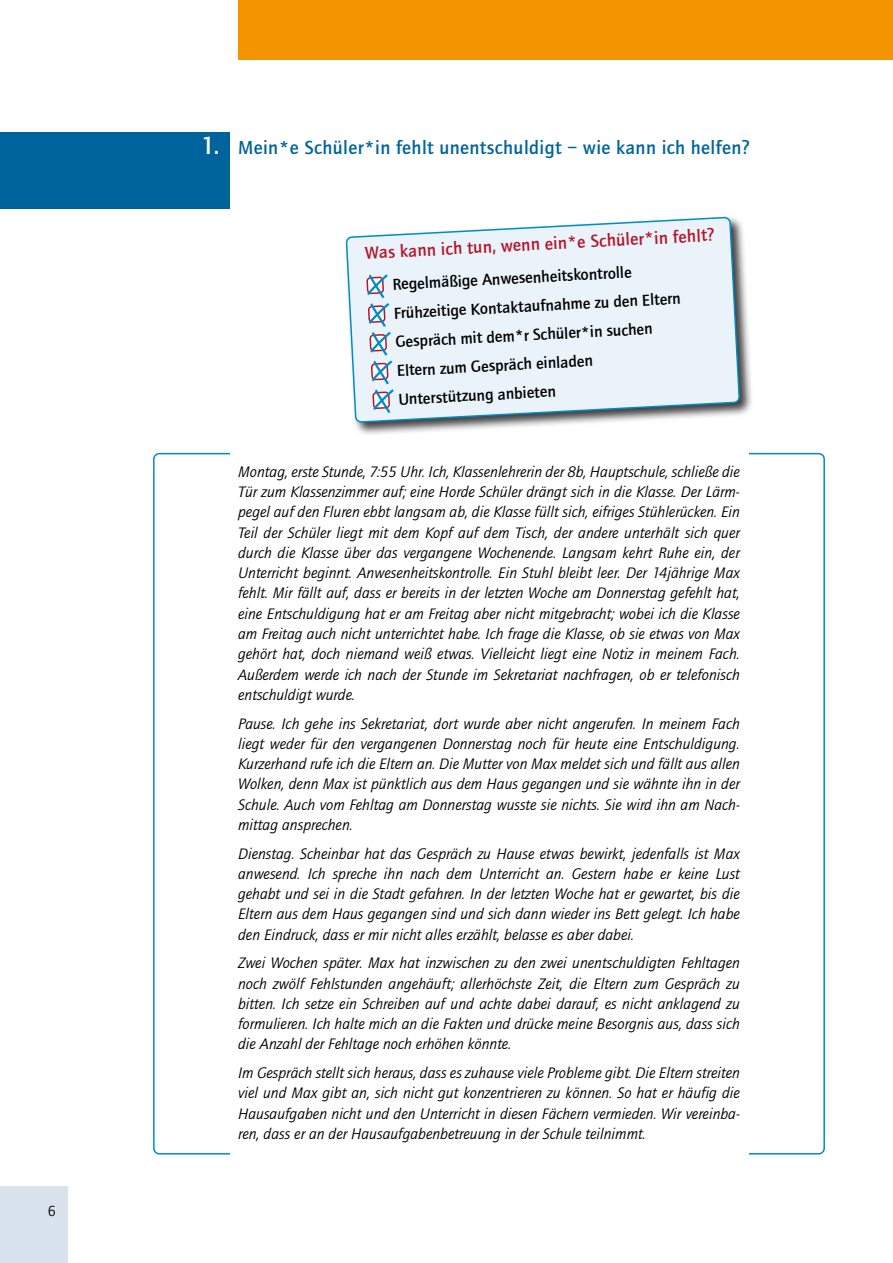
<style>
.page{position:relative;width:893px;height:1263px;background:#fff}
.page>*{position:absolute;margin:0;border:0;box-sizing:border-box;transform-origin:0 0}
.t1{font:500 25.5px "Quay Sans EFOP";color:#fff}
.t2{font:500 19.5px "Quay Sans EFOP";letter-spacing:.02em;color:#00649c}
.t3{font:500 18px "Quay Sans EFOP";color:#b5152b}
.t4{font:500 16.5px/28.8px "Quay Sans EFOP";color:#000}
.t5{font:italic 15.75px/20.2px "Quay Sans EFOP";color:#000;text-align:justify}
.t6{font:15px "Quay Sans EFOP";color:#000}
</style>
<div class="page">
<div style="left:0;top:1186px;width:68px;height:77px;background:#d8e3ee"></div>
<div style="left:0;top:132px;width:230px;height:76px;background:#00649c"></div>
<div style="left:238px;top:0;width:655px;height:60px;background:#f39400"></div>
<div style="left:344px;top:215px;width:410px;height:222px;background:#000;opacity:.75"></div>
<svg style="left:346px;top:217px;width:395px;height:205px;background:#e0ebf2"></svg>
<svg style="left:365px;top:272px;width:31px;height:143px;background:#c9d5e3"></svg>
<p class="t6" style="left:48px;top:1202px;width:9px">6</p>
<h1 class="t1" style="left:201px;top:132px;width:19px">1.</h1>
<p class="t2" style="left:238px;top:137px;width:513px">Mein*e Schüler*in fehlt unentschuldigt – wie kann ich helfen?</p>
<p class="t3" style="left:364px;top:243px;width:352px;rotate:-3deg">Was kann ich tun, wenn ein*e Schüler*in fehlt?</p>
<p class="t4" style="left:392px;top:270px;width:289px;rotate:-3deg">Regelmäßige Anwesenheitskontrolle Frühzeitige Kontaktaufnahme zu den Eltern Gespräch mit dem*r Schüler*in suchen Eltern zum Gespräch einladen Unterstützung anbieten</p>
<p class="t5" style="left:238px;top:462px;width:503px">Montag, erste Stunde, 7:55 Uhr. Ich, Klassenlehrerin der 8b, Hauptschule, schließe die Tür zum Klassenzimmer auf; eine Horde Schüler drängt sich in die Klasse. Der Lärm&shy;pegel auf den Fluren ebbt langsam ab, die Klasse füllt sich, eifriges Stühlerücken. Ein Teil der Schüler liegt mit dem Kopf auf dem Tisch, der andere unterhält sich quer durch die Klasse über das vergangene Wochenende. Langsam kehrt Ruhe ein, der Unterricht beginnt. Anwesenheitskontrolle. Ein Stuhl bleibt leer. Der 14jährige Max fehlt. Mir fällt auf, dass er bereits in der letzten Woche am Donnerstag gefehlt hat, eine Entschuldigung hat er am Freitag aber nicht mitgebracht; wobei ich die Klasse am Freitag auch nicht unterrichtet habe. Ich frage die Klasse, ob sie etwas von Max gehört hat, doch niemand weiß etwas. Vielleicht liegt eine Notiz in meinem Fach.<br>Außerdem werde ich nach der Stunde im Sekretariat nachfragen, ob er telefonisch entschuldigt wurde.</p>
<p class="t5" style="left:238px;top:713px;width:503px">Pause. Ich gehe ins Sekretariat, dort wurde aber nicht angerufen. In meinem Fach liegt weder für den vergangenen Donnerstag noch für heute eine Entschuldigung.<br>Kurzerhand rufe ich die Eltern an. Die Mutter von Max meldet sich und fällt aus allen Wolken, denn Max ist pünktlich aus dem Haus gegangen und sie wähnte ihn in der Schule. Auch vom Fehltag am Donnerstag wusste sie nichts. Sie wird ihn am Nach&shy;mittag ansprechen.</p>
<p class="t5" style="left:238px;top:843px;width:503px">Dienstag. Scheinbar hat das Gespräch zu Hause etwas bewirkt, jedenfalls ist Max anwesend. Ich spreche ihn nach dem Unterricht an. Gestern habe er keine Lust gehabt und sei in die Stadt gefahren. In der letzten Woche hat er gewartet, bis die Eltern aus dem Haus gegangen sind und sich dann wieder ins Bett gelegt. Ich habe den Eindruck, dass er mir nicht alles erzählt, belasse es aber dabei.</p>
<p class="t5" style="left:238px;top:953px;width:503px">Zwei Wochen später. Max hat inzwischen zu den zwei unentschuldigten Fehltagen noch zwölf Fehlstunden angehäuft; allerhöchste Zeit, die Eltern zum Gespräch zu bitten. Ich setze ein Schreiben auf und achte dabei darauf, es nicht anklagend zu formulieren. Ich halte mich an die Fakten und drücke meine Besorgnis aus, dass sich die Anzahl der Fehltage noch erhöhen könnte.</p>
<p class="t5" style="left:238px;top:1063px;width:503px">Im Gespräch stellt sich heraus, dass es zuhause viele Probleme gibt. Die Eltern streiten viel und Max gibt an, sich nicht gut konzentrieren zu können. So hat er häufig die Hausaufgaben nicht und den Unterricht in diesen Fächern vermieden. Wir vereinba&shy;ren, dass er an der Hausaufgabenbetreuung in der Schule teilnimmt.</p>
</div>
